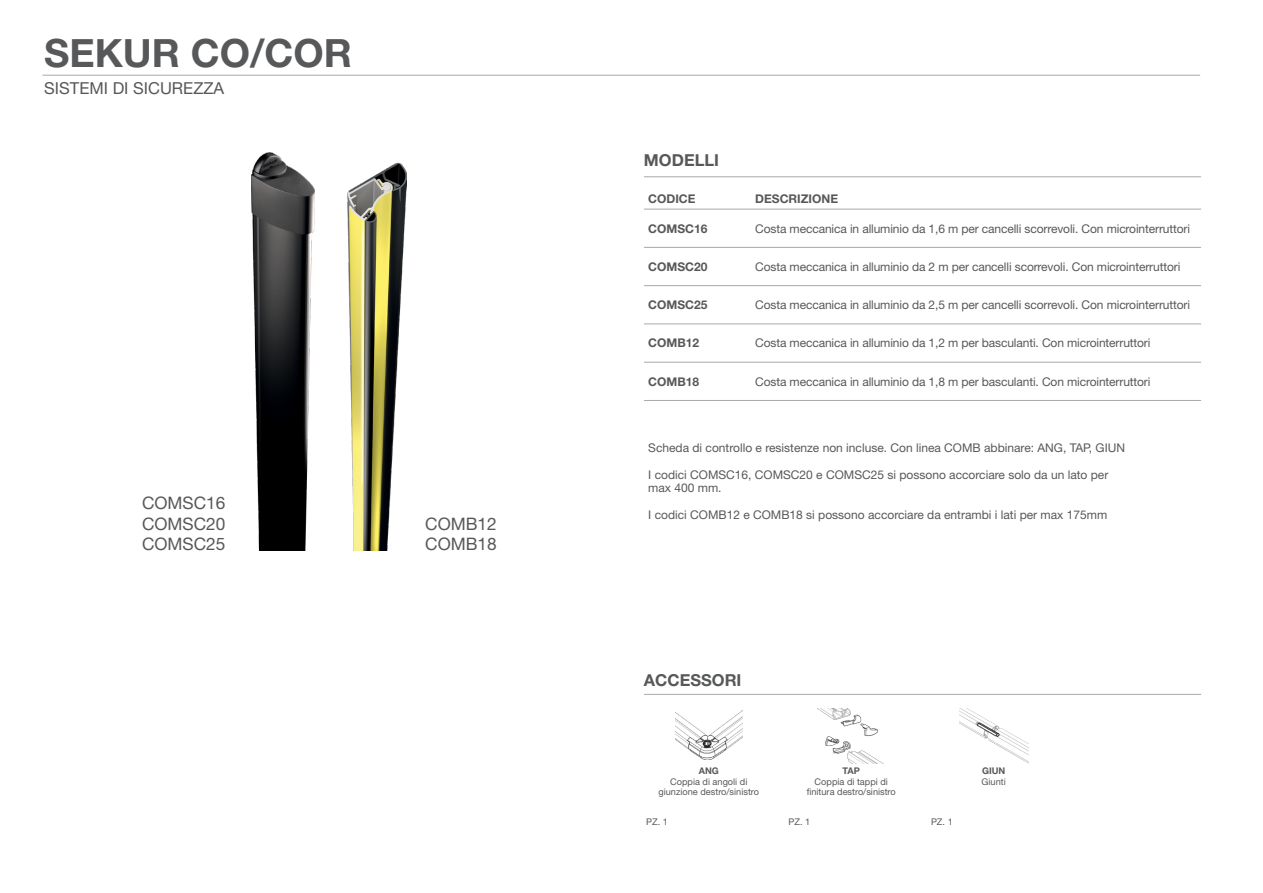
<style>
.page{position:relative;width:1263px;height:893px;background:#fff}
.page>*{position:absolute;margin:0;border:0;box-sizing:border-box;transform-origin:0 0}
.t1{font:700 39px "Helvetica Neue LT Std";color:#57585a}
.t2{font:17.25px/20.7px "Helvetica Neue LT Std";color:#57585a;text-align:justify}
.t3{font:16.5px "Helvetica Neue LT Std";color:#57585a}
.t4{font:700 16.5px "Helvetica Neue LT Std";color:#57585a}
.t5{font:12px/13.5px "Helvetica Neue LT Std";letter-spacing:-.01em;color:#57585a}
.t6{font:700 12px "Helvetica Neue LT Std";color:#57585a}
.t7{font:9.15px "Helvetica Neue LT Std";color:#57585a}
.t8{font:700 9.15px "Helvetica Neue LT Std";color:#57585a}
</style>
<div class="page">
<hr style="left:644px;top:176px;width:557px;height:1px;background:#a8a9ad">
<img style="left:251px;top:153px;width:64px;height:397px">
<img style="left:348px;top:162px;width:59px;height:388px">
<hr style="left:644px;top:694px;width:557px;height:1px;background:#a8a9ad">
<img style="left:675px;top:710px;width:67px;height:49px">
<img style="left:818px;top:708px;width:64px;height:55px">
<img style="left:959px;top:708px;width:69px;height:55px">
<hr style="left:42px;top:75px;width:1158px;height:1px;background:#a8a9ad">
<hr style="left:644px;top:209px;width:107px;height:1px;background:#a8a9ad">
<hr style="left:751px;top:209px;width:450px;height:1px;background:#a8a9ad">
<hr style="left:644px;top:247px;width:107px;height:1px;background:#a8a9ad">
<hr style="left:751px;top:247px;width:450px;height:1px;background:#a8a9ad">
<hr style="left:644px;top:285px;width:107px;height:1px;background:#a8a9ad">
<hr style="left:751px;top:285px;width:450px;height:1px;background:#a8a9ad">
<hr style="left:644px;top:324px;width:107px;height:1px;background:#a8a9ad">
<hr style="left:751px;top:324px;width:450px;height:1px;background:#a8a9ad">
<hr style="left:644px;top:362px;width:107px;height:1px;background:#a8a9ad">
<hr style="left:644px;top:400px;width:107px;height:1px;background:#a8a9ad">
<hr style="left:751px;top:362px;width:450px;height:1px;background:#a8a9ad">
<hr style="left:751px;top:400px;width:450px;height:1px;background:#a8a9ad">
<p class="t1" style="left:44px;top:29px;width:309px">SEKUR CO/COR</p>
<p class="t3" style="left:44px;top:78px;width:181px">SISTEMI DI SICUREZZA</p>
<p class="t2" style="left:142px;top:492px;width:85px">COMSC16<br>COMSC20<br>COMSC25</p>
<p class="t2" style="left:425px;top:513px;width:73px">COMB12<br>COMB18</p>
<p class="t4" style="left:644px;top:150px;width:77px">MODELLI</p>
<p class="t6" style="left:648px;top:191px;width:49px">CODICE</p>
<p class="t6" style="left:755px;top:191px;width:84px">DESCRIZIONE</p>
<p class="t6" style="left:648px;top:221px;width:61px">COMSC16</p>
<p class="t5" style="left:755px;top:221px;width:436px">Costa meccanica in alluminio da 1,6 m per cancelli scorrevoli. Con microinterruttori</p>
<p class="t6" style="left:648px;top:259px;width:61px">COMSC20</p>
<p class="t5" style="left:755px;top:260px;width:427px">Costa meccanica in alluminio da 2 m per cancelli scorrevoli. Con microinterruttori</p>
<p class="t6" style="left:648px;top:297px;width:61px">COMSC25</p>
<p class="t5" style="left:755px;top:298px;width:436px">Costa meccanica in alluminio da 2,5 m per cancelli scorrevoli. Con microinterruttori</p>
<p class="t6" style="left:648px;top:336px;width:52px">COMB12</p>
<p class="t5" style="left:755px;top:336px;width:397px">Costa meccanica in alluminio da 1,2 m per basculanti. Con microinterruttori</p>
<p class="t6" style="left:648px;top:374px;width:52px">COMB18</p>
<p class="t5" style="left:755px;top:374px;width:397px">Costa meccanica in alluminio da 1,8 m per basculanti. Con microinterruttori</p>
<p class="t5" style="left:648px;top:441px;width:478px">Scheda di controllo e resistenze non incluse. Con linea COMB abbinare: ANG, TAP, GIUN</p>
<p class="t5" style="left:648px;top:468px;width:462px">I codici COMSC16, COMSC20 e COMSC25 si possono accorciare solo da un lato per max 400 mm.</p>
<p class="t5" style="left:648px;top:508px;width:461px">I codici COMB12 e COMB18 si possono accorciare da entrambi i lati per max 175mm</p>
<p class="t4" style="left:644px;top:669px;width:99px">ACCESSORI</p>
<p class="t8" style="left:699px;top:765px;width:22px">ANG</p>
<p class="t7" style="left:670px;top:776px;width:79px">Coppia di angoli di</p>
<p class="t7" style="left:658px;top:787px;width:102px">giunzione destro/sinistro</p>
<p class="t8" style="left:842px;top:765px;width:19px">TAP</p>
<p class="t7" style="left:815px;top:776px;width:75px">Coppia di tappi di</p>
<p class="t7" style="left:807px;top:787px;width:91px">finitura destro/sinistro</p>
<p class="t7" style="left:646px;top:816px;width:23px">PZ. 1</p>
<p class="t7" style="left:788px;top:816px;width:23px">PZ. 1</p>
<p class="t7" style="left:931px;top:816px;width:23px">PZ. 1</p>
<p class="t8" style="left:982px;top:765px;width:25px">GIUN</p>
<p class="t7" style="left:982px;top:776px;width:26px">Giunti</p>
</div>
